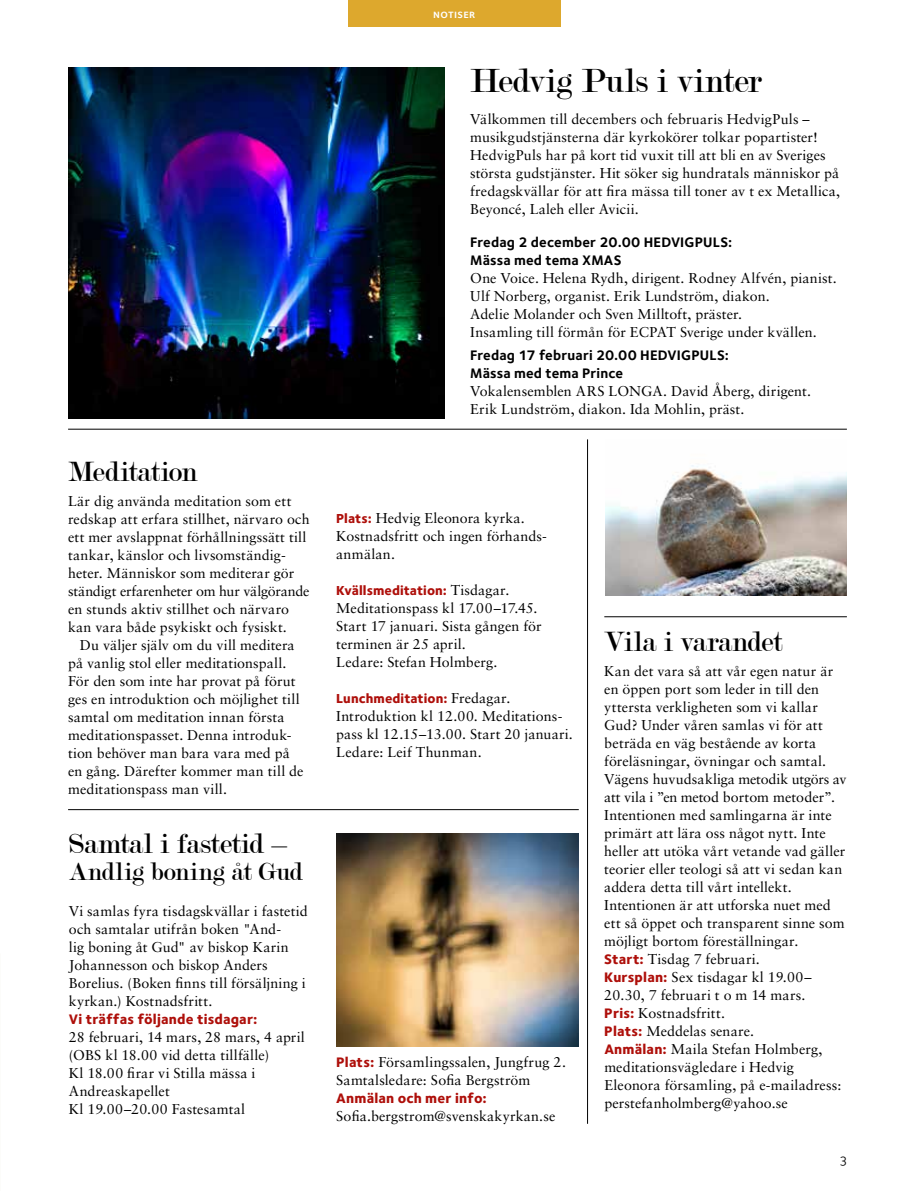
<style>
.page{position:relative;width:915px;height:1191px;background:#fff}
.page>*{position:absolute;margin:0;border:0;box-sizing:border-box;transform-origin:0 0}
.t1{font:36px "Modern";letter-spacing:.005em;color:#000}
.t2{font:30px "Modern";letter-spacing:-.015em;color:#000}
.t3{font:27px "Modern";color:#000}
.t4{font:14.25px/18px "Sabon LT Std";letter-spacing:.01em;color:#000}
.t5{font:700 14.25px/18px "Foundry Sterling";letter-spacing:.01em;color:#000}
.t6{font:800 14.25px "Foundry Sterling";letter-spacing:.015em;color:#ae0f0a}
.t7{font:14.25px "Foundry Sterling Book OSF";color:#000}
.t8{font:800 13.5px "Foundry Sterling";letter-spacing:.005em;color:#ae0f0a}
.t9{font:12px "Foundry Sterling Demi Expert";letter-spacing:.025em;color:#fff}
.s1{font-family:"Foundry Sterling";font-weight:800;font-size:13.5px;color:#ae0f0a}
.s2{font-family:"Sabon LT Std";font-weight:400;font-size:14.25px;color:#000}
.s3{font-family:"Foundry Sterling";font-weight:800;color:#ae0f0a}
</style>
<div class="page">
<div style="left:348px;top:0;width:212px;height:26px;background:#dda82d"></div>
<hr style="left:68px;top:429px;width:778px;height:1px;background:#000">
<hr style="left:587px;top:439px;width:1px;height:684px;background:#000">
<hr style="left:604px;top:616px;width:242px;height:1px;background:#000">
<img style="left:605px;top:465px;width:241px;height:130px">
<img style="left:68px;top:67px;width:376px;height:352px">
<img style="left:336px;top:833px;width:242px;height:213px">
<hr style="left:68px;top:809px;width:510px;height:1px;background:#000">
<h2 class="t2" style="left:68px;top:456px;width:131px">Meditation</h2>
<p class="t4" style="left:68px;top:492px;width:243px">Lär dig använda meditation som ett redskap att erfara stillhet, närvaro och ett mer avslappnat förhållningssätt till tankar, känslor och livsomständig&shy;heter. Människor som mediterar gör ständigt erfarenheter om hur välgörande en stunds aktiv stillhet och närvaro kan vara både psykiskt och fysiskt.</p>
<p class="t4" style="left:68px;top:636px;width:237px;text-indent:12px">Du väljer själv om du vill meditera på vanlig stol eller meditationspall.<br>För den som inte har provat på förut ges en introduktion och möjlighet till samtal om meditation innan första meditationspasset. Denna introduk&shy;tion behöver man bara vara med på en gång. Därefter kommer man till de meditationspass man vill.</p>
<h2 class="t2" style="left:69px;top:829px;width:219px">Samtal i fastetid –</h2>
<h3 class="t3" style="left:69px;top:858px;width:236px">Andlig boning åt Gud</h3>
<p class="t4" style="left:69px;top:902px;width:240px">Vi samlas fyra tisdagskvällar i fastetid och samtalar utifrån boken "And-<br>lig boning åt Gud" av biskop Karin Johannesson och biskop Anders Borelius. (Boken finns till försäljning i kyrkan.) Kostnadsfritt.</p>
<p class="t6" style="left:69px;top:1009px;width:190px">Vi träffas följande tisdagar:</p>
<p class="t4" style="left:69px;top:1028px;width:237px">28 februari, 14 mars, 28 mars, 4 april (OBS kl 18.00 vid detta tillfälle)<br>Kl 18.00 firar vi Stilla mässa i<br>Andreaskapellet<br>Kl 19.00–20.00 Fastesamtal</p>
<p class="t9" style="left:433px;top:5px;width:43px">notiser</p>
<h1 class="t1" style="left:470px;top:62px;width:293px">Hedvig Puls i vinter</h1>
<p class="t4" style="left:470px;top:110px;width:371px">Välkommen till decembers och februaris HedvigPuls – musikgudstjänsterna där kyrkokörer tolkar popartister!<br>HedvigPuls har på kort tid vuxit till att bli en av Sveriges största gudstjänster. Hit söker sig hundratals människor på fredagskvällar för att fira mässa till toner av t ex Metallica, Beyoncé, Laleh eller Avicii.</p>
<p class="t5" style="left:470px;top:233px;width:263px">Fredag 2 december 20.00 HEDVIGPULS:<br>Mässa med tema XMAS</p>
<p class="t4" style="left:470px;top:269px;width:368px">One Voice. Helena Rydh, dirigent. Rodney Alfvén, pianist.<br>Ulf Norberg, organist. Erik Lundström, diakon.<br>Adelie Molander och Sven Milltoft, präster.<br>Insamling till förmån för ECPAT Sverige under kvällen.</p>
<p class="t5" style="left:470px;top:346px;width:260px">Fredag 17 februari 20.00 HEDVIGPULS:<br>Mässa med tema Prince</p>
<p class="t4" style="left:470px;top:382px;width:342px">Vokalensemblen ARS LONGA. David Åberg, dirigent.<br>Erik Lundström, diakon. Ida Mohlin, präst.</p>
<p class="t4" style="left:336px;top:508px;width:212px"><span class="s1">Plats:</span> Hedvig Eleonora kyrka.<br>Kostnadsfritt och ingen förhands&shy;anmälan.</p>
<p class="t8" style="left:336px;top:580px;width:174px">Kvällsmeditation: <span class="s2">Tisdagar.</span></p>
<p class="t4" style="left:336px;top:598px;width:207px">Meditationspass kl 17.00–17.45.<br>Start 17 januari. Sista gången för terminen är 25 april.<br>Ledare: Stefan Holmberg.</p>
<p class="t8" style="left:336px;top:688px;width:175px">Lunchmeditation: <span class="s2">Fredagar.</span></p>
<p class="t4" style="left:336px;top:706px;width:238px">Introduktion kl 12.00. Meditations&shy;pass kl 12.15–13.00. Start 20 januari.<br>Ledare: Leif Thunman.</p>
<p class="t4" style="left:336px;top:1052px;width:231px"><span class="s3">Plats:</span> Församlingssalen, Jungfrug 2.<br>Samtalsledare: Sofia Bergström</p>
<p class="t6" style="left:336px;top:1087px;width:152px">Anmälan och mer info:</p>
<p class="t4" style="left:336px;top:1106px;width:221px">Sofia.bergstrom@svenskakyrkan.se</p>
<h2 class="t2" style="left:604px;top:626px;width:179px">Vila i varandet</h2>
<p class="t4" style="left:604px;top:662px;width:244px">Kan det vara så att vår egen natur är en öppen port som leder in till den yttersta verkligheten som vi kallar Gud? Under våren samlas vi för att beträda en väg bestående av korta föreläsningar, övningar och samtal.<br>Vägens huvudsakliga metodik utgörs av att vila i ”en metod bortom metoder”.<br>Intentionen med samlingarna är inte primärt att lära oss något nytt. Inte heller att utöka vårt vetande vad gäller teorier eller teologi så att vi sedan kan addera detta till vårt intellekt.<br>Intentionen är att utforska nuet med ett så öppet och transparent sinne som möjligt bortom föreställningar.<br><span class="s3">Start:</span> Tisdag 7 februari.<br><span class="s3">Kursplan:</span> Sex tisdagar kl 19.00– 20.30, 7 februari t o m 14 mars.<br><span class="s3">Pris:</span> Kostnadsfritt.<br><span class="s3">Plats:</span> Meddelas senare.<br><span class="s3">Anmälan:</span> Maila Stefan Holmberg, meditationsvägledare i Hedvig Eleonora församling, på e-mailadress: perstefanholmberg@yahoo.se</p>
<p class="t7" style="left:840px;top:1148px;width:8px">3</p>
</div>
